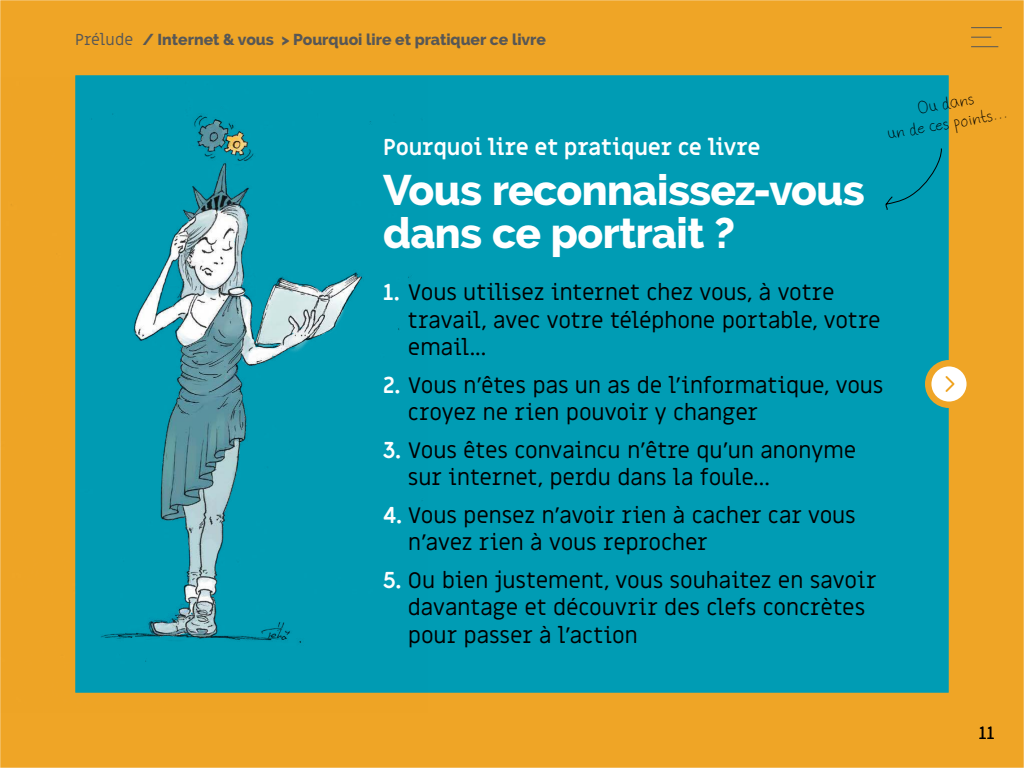
<style>
.page{position:relative;width:1024px;height:768px;background:#fff}
.page>*{position:absolute;margin:0;border:0;box-sizing:border-box;transform-origin:0 0}
.t1{font:800 42.5px/42.5px "Raleway";letter-spacing:-.015em;color:#fff}
.t2{font:22.5px/27.5px "Miriam Libre";letter-spacing:-.01em;color:#000}
.t3{font:700 22.5px "Miriam Libre";letter-spacing:-.015em;color:#fff}
.t4{font:17.5px "Miriam Libre";color:#000}
.t5{font:800 15.75px "Raleway";color:#575756}
.t6{font:100 15px/20px "phitradesign Handwritten";color:#000;text-align:center}
.s1{font-family:"Miriam Libre";font-weight:400;font-size:15.95px}
.s2{font-weight:700;color:#fff}
</style>
<div class="page">
<div style="left:38px;top:38px;width:948px;height:692px;background:#009cb4"></div>
<div style="left:0;top:0;width:1024px;height:768px;border:75px solid #efa526"></div>
<svg style="left:885px;top:148px;width:57px;height:62px"></svg>
<img style="left:0;top:78px;width:427px;height:635px">
<svg style="left:928px;top:363px;width:42px;height:42px"></svg>
<div style="left:925px;top:360px;width:48px;height:48px;border:6px solid #efa526;border-radius:50%"></div>
<svg style="left:944px;top:374px;width:12px;height:20px"></svg>
<hr style="left:971px;top:27px;width:31px;height:1px;background:#575756">
<svg style="left:971px;top:37px;width:20px;height:1px"></svg>
<svg style="left:971px;top:46px;width:27px;height:1px"></svg>
<p class="t5" style="left:75px;top:34px;width:473px"><span class="s1">Prélude</span> / Internet &amp; vous &gt; Pourquoi lire et pratiquer ce livre</p>
<p class="t6" style="left:883px;top:105px;width:123px;rotate:-10deg">Ou dans<br>un de ces points...</p>
<p class="t3" style="left:383px;top:138px;width:379px">Pourquoi lire et pratiquer ce livre</p>
<h1 class="t1" style="left:383px;top:173px;width:483px">Vous reconnaissez-vous dans ce portrait ?</h1>
<p class="t2" style="left:408px;top:280px;width:474px;text-indent:-25px"><span class="s2">1.</span> Vous utilisez internet chez vous, à votre travail, avec votre téléphone portable, votre email...</p>
<p class="t2" style="left:408px;top:373px;width:477px;text-indent:-25px"><span class="s2">2.</span> Vous n’êtes pas un as de l’informatique, vous croyez ne rien pouvoir y changer</p>
<p class="t2" style="left:408px;top:438px;width:450px;text-indent:-25px"><span class="s2">3.</span> Vous êtes convaincu n’être qu’un anonyme sur internet, perdu dans la foule...</p>
<p class="t2" style="left:408px;top:502px;width:449px;text-indent:-25px"><span class="s2">4.</span> Vous pensez n’avoir rien à cacher car vous n’avez rien à vous reprocher</p>
<p class="t2" style="left:408px;top:567px;width:470px;text-indent:-25px"><span class="s2">5.</span> Ou bien justement, vous souhaitez en savoir davantage et découvrir des clefs concrètes pour passer à l’action</p>
<p class="t4" style="left:979px;top:725px;width:17px">11</p>
</div>
